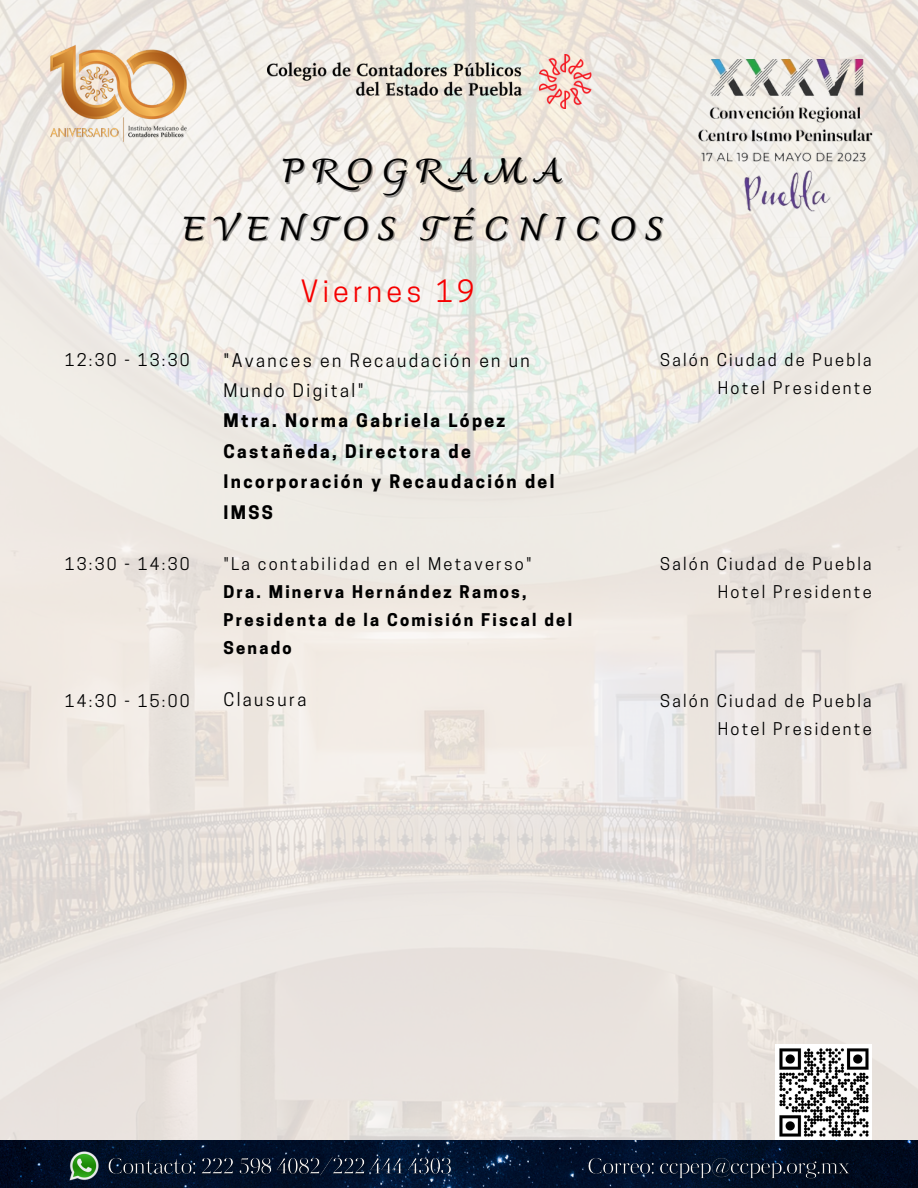
<style>
.page{position:relative;width:918px;height:1188px;background:#fff}
.page>*{position:absolute;margin:0;border:0;box-sizing:border-box;transform-origin:0 0}
.t1{font:700 33px/57.3px "Charmonman";letter-spacing:.28em;color:#000;text-align:center}
.t2{font:28.95px "Cooper Hewitt";letter-spacing:.145em;color:#f60000}
.t3{font:700 17.55px/30.3px "Cooper Hewitt";letter-spacing:.135em;color:#000}
.t4{font:17.55px/30.3px "Cooper Hewitt";letter-spacing:.135em;color:#000}
.t5{font:16.5px/28.2px "Cooper Hewitt";letter-spacing:.135em;color:#000;text-align:right}
.t6{font:700 16.5px/28.2px "Cooper Hewitt";letter-spacing:.135em;color:#000}
</style>
<div class="page">
<img style="left:0;top:0;width:918px;height:1140px">
<img style="left:696px;top:60px;width:176px;height:155px">
<img style="left:47px;top:39px;width:142px;height:110px">
<img style="left:268px;top:54px;width:326px;height:54px">
<img style="left:776px;top:1044px;width:95px;height:96px">
<img style="left:0;top:1140px;width:918px;height:48px">
<img style="left:98px;top:1143px;width:761px;height:45px">
<img style="left:70px;top:1151px;width:29px;height:30px">
<h1 class="t1" style="left:182px;top:142px;width:483px">PROGRAMA<br>EVENTOS TÉCNICOS</h1>
<h2 class="t2" style="left:301px;top:280px;width:175px">Viernes 19</h2>
<p class="t4" style="left:223px;top:347px;width:308px">"Avances en Recaudación en un<br>Mundo Digital"</p>
<p class="t3" style="left:223px;top:408px;width:333px">Mtra. Norma Gabriela López<br>Castañeda, Directora de<br>Incorporación y Recaudación del<br>IMSS</p>
<p class="t5" style="left:65px;top:347px;width:127px">12:30 - 13:30</p>
<p class="t5" style="left:660px;top:348px;width:213px">Salón Ciudad de Puebla<br>Hotel Presidente</p>
<p class="t5" style="left:65px;top:552px;width:127px">13:30 - 14:30</p>
<p class="t5" style="left:660px;top:552px;width:213px">Salón Ciudad de Puebla<br>Hotel Presidente</p>
<p class="t5" style="left:223px;top:552px;width:310px">"La contabilidad en el Metaverso"</p>
<p class="t6" style="left:223px;top:580px;width:350px">Dra. Minerva Hernández Ramos,<br>Presidenta de la Comisión Fiscal del<br>Senado</p>
<p class="t5" style="left:65px;top:688px;width:127px">14:30 - 15:00</p>
<p class="t4" style="left:223px;top:686px;width:84px">Clausura</p>
<p class="t5" style="left:660px;top:688px;width:213px">Salón Ciudad de Puebla<br>Hotel Presidente</p>
</div>
